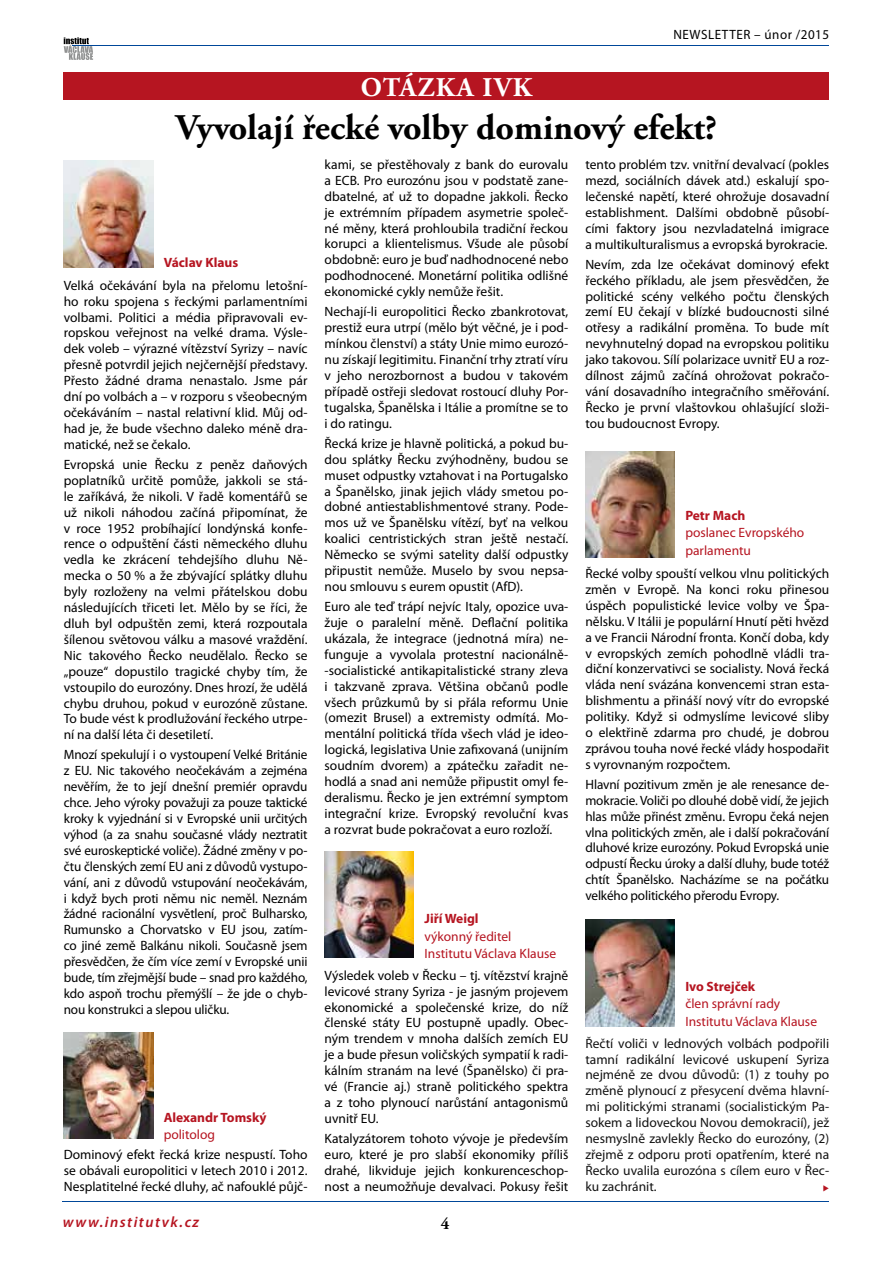
<style>
.page{position:relative;width:893px;height:1263px;background:#fff}
.page>*{position:absolute;margin:0;border:0;box-sizing:border-box;transform-origin:0 0}
.t1{font:700 36px "Adobe Garamond Pro";color:#000}
.t2{font:700 27px "Adobe Garamond Pro";letter-spacing:.055em;color:#fff}
.t3{font:700 16.5px "Adobe Garamond Pro";color:#000}
.t4{font:italic 600 15px "Myriad Pro";letter-spacing:.1em;color:#b61521}
.t5{font:13.5px/15.9px "Myriad Pro";color:#000;text-align:justify}
.t6{font:13.5px/15.9px "Myriad Pro";color:#131313;text-align:justify}
.t7{font:13.5px/17.2px "Myriad Pro";color:#b61521}
.t8{font:700 13.5px "Myriad Pro";color:#b61521}
.t9{font:13.5px "Myriad Pro";letter-spacing:.04em;color:#000}
</style>
<div class="page">
<svg style="left:64px;top:37px;width:29px;height:23px"></svg>
<hr style="left:72px;top:45px;width:242px;height:1px;background:#004799">
<hr style="left:149px;top:45px;width:679px;height:1px;background:#004799">
<hr style="left:63px;top:1201px;width:765px;height:1px;background:#004799">
<img style="left:585px;top:920px;width:90px;height:106px">
<div style="left:64px;top:72px;width:765px;height:28px;background:#b61521"></div>
<img style="left:64px;top:161px;width:89px;height:106px">
<img style="left:585px;top:452px;width:90px;height:105px">
<img style="left:64px;top:1033px;width:89px;height:106px">
<img style="left:325px;top:851px;width:89px;height:107px">
<h2 class="t2" style="left:361px;top:72px;width:173px">OTÁZKA IVK</h2>
<p class="t9" style="left:673px;top:27px;width:157px">NEWSLETTER – únor /2015</p>
<h1 class="t1" style="left:176px;top:106px;width:543px">Vyvolají řecké volby dominový efekt?</h1>
<p class="t5" style="left:325px;top:157px;width:245px">kami, se přestěhovaly z bank do eurovalu a ECB. Pro eurozónu jsou v podstatě zane&shy;dbatelné, ať už to dopadne jakkoli. Řecko je extrémním případem asymetrie společ&shy;né měny, která prohloubila tradiční řeckou korupci a klientelismus. Všude ale působí obdobně: euro je buď nadhodnocené nebo podhodnocené. Monetární politika odlišné ekonomické cykly nemůže řešit.</p>
<p class="t5" style="left:325px;top:304px;width:245px">Nechají-li europolitici Řecko zbankrotovat, prestiž eura utrpí (mělo být věčné, je i pod&shy;mínkou členství) a státy Unie mimo eurozó&shy;nu získají legitimitu. Finanční trhy ztratí víru v jeho nerozbornost a budou v takovém případě ostřeji sledovat rostoucí dluhy Por&shy;tugalska, Španělska i Itálie a promítne se to i do ratingu.</p>
<p class="t5" style="left:325px;top:436px;width:245px">Řecká krize je hlavně politická, a pokud bu&shy;dou splátky Řecku zvýhodněny, budou se muset odpustky vztahovat i na Portugalsko a Španělsko, jinak jejich vlády smetou po&shy;dobné antiestablishmentové strany. Pode&shy;mos už ve Španělsku vítězí, byť na velkou koalici centristických stran ještě nestačí.<br>Německo se svými satelity další odpustky připustit nemůže. Muselo by svou nepsa&shy;nou smlouvu s eurem opustit (AfD).</p>
<p class="t5" style="left:325px;top:599px;width:245px">Euro ale teď trápí nejvíc Italy, opozice uva&shy;žuje o paralelní měně. Deflační politika ukázala, že integrace (jednotná míra) ne&shy;funguje a vyvolala protestní nacionálně--socialistické antikapitalistické strany zleva i takzvaně zprava. Většina občanů podle všech průzkumů by si přála reformu Unie (omezit Brusel) a extremisty odmítá. Mo&shy;mentální politická třída všech vlád je ideo&shy;logická, legislativa Unie zafixovaná (unijním soudním dvorem) a zpátečku zařadit ne&shy;hodlá a snad ani nemůže připustit omyl fe&shy;deralismu. Řecko je jen extrémní symptom integrační krize. Evropský revoluční kvas a rozvrat bude pokračovat a euro rozloží.</p>
<p class="t5" style="left:585px;top:157px;width:245px">tento problém tzv. vnitřní devalvací (pokles mezd, sociálních dávek atd.) eskalují spo&shy;lečenské napětí, které ohrožuje dosavadní establishment. Dalšími obdobně působí&shy;cími faktory jsou nezvladatelná imigrace a multikulturalismus a evropská byrokracie.</p>
<p class="t5" style="left:585px;top:256px;width:245px">Nevím, zda lze očekávat dominový efekt řeckého příkladu, ale jsem přesvědčen, že politické scény velkého počtu členských zemí EU čekají v blízké budoucnosti silné otřesy a radikální proměna. To bude mít nevyhnutelný dopad na evropskou politiku jako takovou. Sílí polarizace uvnitř EU a roz&shy;dílnost zájmů začíná ohrožovat pokračo&shy;vání dosavadního integračního směřování.<br>Řecko je první vlaštovkou ohlašující složi&shy;tou budoucnost Evropy.</p>
<p class="t8" style="left:164px;top:255px;width:76px">Václav Klaus</p>
<p class="t5" style="left:64px;top:277px;width:245px">Velká očekávání byla na přelomu letošní&shy;ho roku spojena s řeckými parlamentními volbami. Politici a média připravovali ev&shy;ropskou veřejnost na velké drama. Výsle&shy;dek voleb – výrazné vítězství Syrizy – navíc přesně potvrdil jejich nejčernější představy.<br>Přesto žádné drama nenastalo. Jsme pár dní po volbách a – v rozporu s všeobecným očekáváním – nastal relativní klid. Můj od&shy;had je, že bude všechno daleko méně dra&shy;matické, než se čekalo.</p>
<p class="t5" style="left:64px;top:457px;width:245px">Evropská unie Řecku z peněz daňových poplatníků určitě pomůže, jakkoli se stá&shy;le zaříkává, že nikoli. V řadě komentářů se už nikoli náhodou začíná připomínat, že v roce 1952 probíhající londýnská konfe&shy;rence o odpuštění části německého dluhu vedla ke zkrácení tehdejšího dluhu Ně&shy;mecka o 50 % a že zbývající splátky dluhu byly rozloženy na velmi přátelskou dobu následujících třiceti let. Mělo by se říci, že dluh byl odpuštěn zemi, která rozpoutala šílenou světovou válku a masové vraždění.<br>Nic takového Řecko neudělalo. Řecko se „pouze“ dopustilo tragické chyby tím, že vstoupilo do eurozóny. Dnes hrozí, že udělá chybu druhou, pokud v eurozóně zůstane.<br>To bude vést k prodlužování řeckého utrpe&shy;ní na další léta či desetiletí.</p>
<p class="t5" style="left:64px;top:747px;width:245px">Mnozí spekulují i o vystoupení Velké Británie z EU. Nic takového neočekávám a zejména nevěřím, že to její dnešní premiér opravdu chce. Jeho výroky považuji za pouze taktické kroky k vyjednání si v Evropské unii určitých výhod (a za snahu současné vlády neztratit své euroskeptické voliče). Žádné změny v po&shy;čtu členských zemí EU ani z důvodů vystupo&shy;vání, ani z důvodů vstupování neočekávám, i když bych proti němu nic neměl. Neznám žádné racionální vysvětlení, proč Bulharsko, Rumunsko a Chorvatsko v EU jsou, zatím&shy;co jiné země Balkánu nikoli. Současně jsem přesvědčen, že čím více zemí v Evropské unii bude, tím zřejmější bude – snad pro každého, kdo aspoň trochu přemýšlí – že jde o chyb&shy;nou konstrukci a slepou uličku.</p>
<p class="t8" style="left:685px;top:508px;width:62px">Petr Mach</p>
<p class="t7" style="left:685px;top:524px;width:121px">poslanec Evropského parlamentu</p>
<p class="t5" style="left:585px;top:566px;width:245px">Řecké volby spouští velkou vlnu politických změn v Evropě. Na konci roku přinesou úspěch populistické levice volby ve Špa&shy;nělsku. V Itálii je populární Hnutí pěti hvězd a ve Francii Národní fronta. Končí doba, kdy v evropských zemích pohodlně vládli tra&shy;diční konzervativci se socialisty. Nová řecká vláda není svázána konvencemi stran esta&shy;blishmentu a přináší nový vítr do evropské politiky. Když si odmyslíme levicové sliby o elektřině zdarma pro chudé, je dobrou zprávou touha nové řecké vlády hospodařit s vyrovnaným rozpočtem.</p>
<p class="t5" style="left:585px;top:777px;width:245px">Hlavní pozitivum změn je ale renesance de&shy;mokracie. Voliči po dlouhé době vidí, že jejich hlas může přinést změnu. Evropu čeká nejen vlna politických změn, ale i další pokračování dluhové krize eurozóny. Pokud Evropská unie odpustí Řecku úroky a další dluhy, bude totéž chtít Španělsko. Nacházíme se na počátku velkého politického přerodu Evropy.</p>
<p class="t8" style="left:424px;top:911px;width:56px">Jiří Weigl</p>
<p class="t7" style="left:424px;top:928px;width:133px">výkonný ředitel<br>Institutu Václava Klause</p>
<p class="t5" style="left:325px;top:967px;width:245px">Výsledek voleb v Řecku – tj. vítězství krajně levicové strany Syriza - je jasným projevem ekonomické a společenské krize, do níž členské státy EU postupně upadly. Obec&shy;ným trendem v mnoha dalších zemích EU je a bude přesun voličských sympatií k radi&shy;kálním stranám na levé (Španělsko) či pra&shy;vé (Francie aj.) straně politického spektra a z toho plynoucí narůstání antagonismů uvnitř EU.</p>
<p class="t5" style="left:325px;top:1131px;width:245px">Katalyzátorem tohoto vývoje je především euro, které je pro slabší ekonomiky příliš drahé, likviduje jejich konkurenceschop&shy;nost a neumožňuje devalvaci. Pokusy řešit</p>
<p class="t8" style="left:685px;top:979px;width:71px">Ivo Strejček</p>
<p class="t7" style="left:685px;top:995px;width:133px">člen správní rady<br>Institutu Václava Klause</p>
<p class="t6" style="left:585px;top:1035px;width:245px">Řečtí voliči v lednových volbách podpořili tamní radikální levicové uskupení Syriza nejméně ze dvou důvodů: (1) z touhy po změně plynoucí z přesycení dvěma hlavní&shy;mi politickými stranami (socialistickým Pa&shy;sokem a lidoveckou Novou demokracií), jež nesmyslně zavlekly Řecko do eurozóny, (2) zřejmě z odporu proti opatřením, které na Řecko uvalila eurozóna s cílem euro v Řec&shy;ku zachránit.</p>
<p class="t8" style="left:164px;top:1109px;width:104px">Alexandr Tomský</p>
<p class="t7" style="left:164px;top:1126px;width:53px">politolog</p>
<p class="t5" style="left:64px;top:1147px;width:245px">Dominový efekt řecká krize nespustí. Toho se obávali europolitici v letech 2010 i 2012.<br>Nesplatitelné řecké dluhy, ač nafouklé půjč-</p>
<p class="t4" style="left:63px;top:1213px;width:138px">www.institutvk.cz</p>
<p class="t3" style="left:441px;top:1214px;width:10px">4</p>
</div>
